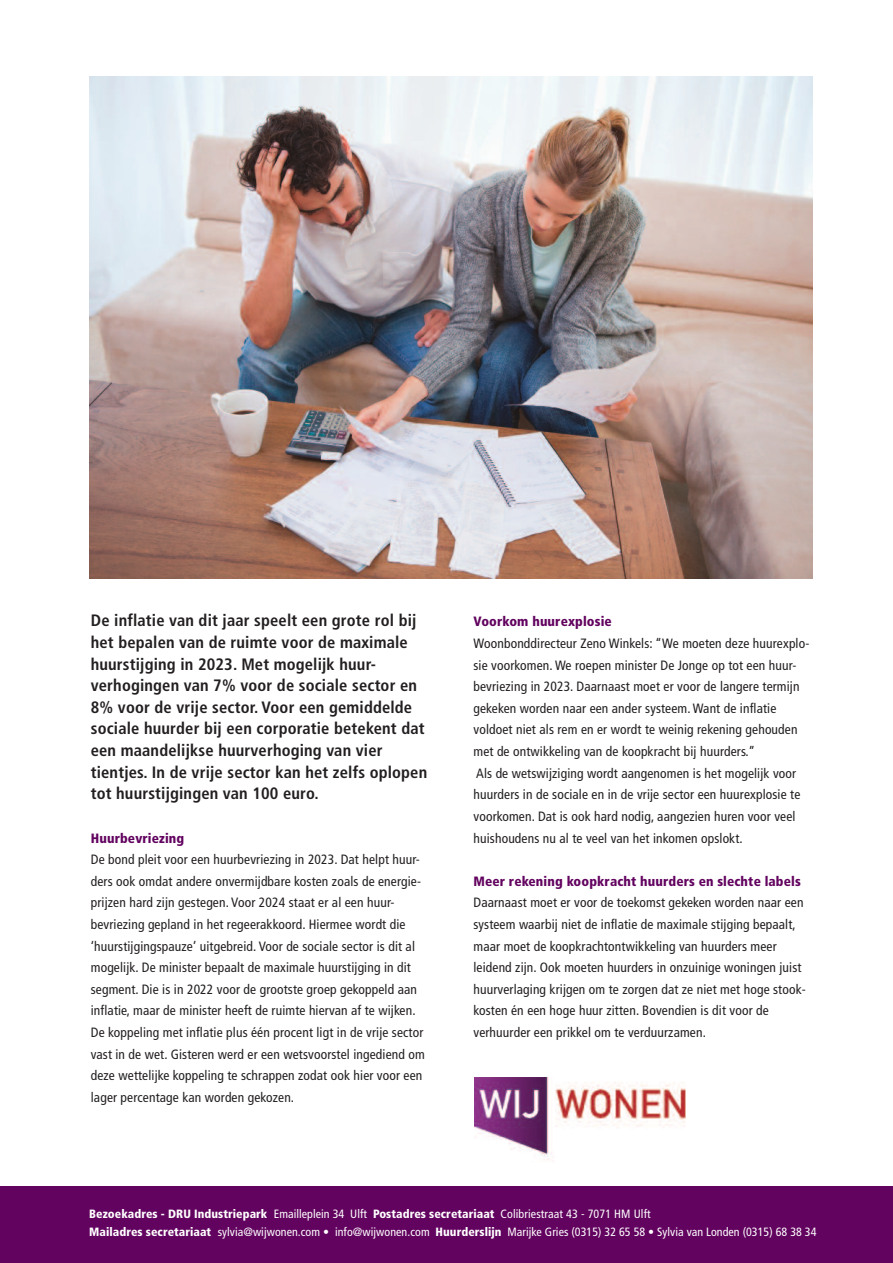
<style>
.page{position:relative;width:893px;height:1263px;background:#fff}
.page>*{position:absolute;margin:0;border:0;box-sizing:border-box;transform-origin:0 0}
.t1{font:700 condensed 16.5px/21.6px "Frutiger";letter-spacing:.01em;color:#231f20}
.t2{font:condensed 13.5px/21.6px "Frutiger";letter-spacing:.01em;color:#231f20}
.t3{font:900 condensed 13.5px "Frutiger";letter-spacing:.01em;color:#62035f}
.t4{font:condensed 12px/17.7px "Frutiger";letter-spacing:.005em;color:#fff}
.s1{font-weight:900}
</style>
<div class="page">
<img style="left:475px;top:1077px;width:211px;height:83px">
<div style="left:0;top:1186px;width:893px;height:77px;background:#62035f"></div>
<img style="left:89px;top:77px;width:723px;height:501px">
<p class="t1" style="left:91px;top:611px;width:338px">De inflatie van dit jaar speelt een grote rol bij het bepalen van de ruimte voor de maximale huurstijging in 2023. Met mogelijk huur&shy;verhogingen van 7% voor de sociale sector en 8% voor de vrije sector. Voor een gemiddelde sociale huurder bij een corporatie betekent dat een maandelijkse huurverhoging van vier tientjes. In de vrije sector kan het zelfs oplopen tot huurstijgingen van 100 euro.</p>
<p class="t3" style="left:91px;top:832px;width:95px">Huurbevriezing</p>
<p class="t2" style="left:91px;top:850px;width:336px">De bond pleit voor een huurbevriezing in 2023. Dat helpt huur&shy;ders ook omdat andere onvermijdbare kosten zoals de energie&shy;prijzen hard zijn gestegen. Voor 2024 staat er al een huur&shy;bevriezing gepland in het regeerakkoord. Hiermee wordt die ‘huurstijgingspauze’ uitgebreid. Voor de sociale sector is dit al mogelijk. De minister bepaalt de maximale huurstijging in dit segment. Die is in 2022 voor de grootste groep gekoppeld aan inflatie, maar de minister heeft de ruimte hiervan af te wijken.<br>De koppeling met inflatie plus één procent ligt in de vrije sector vast in de wet. Gisteren werd er een wetsvoorstel ingediend om deze wettelijke koppeling te schrappen zodat ook hier voor een lager percentage kan worden gekozen.</p>
<p class="t3" style="left:473px;top:616px;width:140px">Voorkom huurexplosie</p>
<p class="t2" style="left:473px;top:634px;width:337px">Woonbonddirecteur Zeno Winkels: “We moeten deze huurexplo&shy;sie voorkomen. We roepen minister De Jonge op tot een huur&shy;bevriezing in 2023. Daarnaast moet er voor de langere termijn gekeken worden naar een ander systeem. Want de inflatie voldoet niet als rem en er wordt te weinig rekening gehouden met de ontwikkeling van de koopkracht bij huurders.”<br>Als de wetswijziging wordt aangenomen is het mogelijk voor huurders in de sociale en in de vrije sector een huurexplosie te voorkomen. Dat is ook hard nodig, aangezien huren voor veel huishoudens nu al te veel van het inkomen opslokt.</p>
<p class="t3" style="left:473px;top:875px;width:329px">Meer rekening koopkracht huurders en slechte labels</p>
<p class="t2" style="left:473px;top:893px;width:334px">Daarnaast moet er voor de toekomst gekeken worden naar een systeem waarbij niet de inflatie de maximale stijging bepaalt, maar moet de koopkrachtontwikkeling van huurders meer leidend zijn. Ook moeten huurders in onzuinige woningen juist huurverlaging krijgen om te zorgen dat ze niet met hoge stook&shy;kosten én een hoge huur zitten. Bovendien is dit voor de verhuurder een prikkel om te verduurzamen.</p>
<p class="t4" style="left:89px;top:1206px;width:729px"><span class="s1">Bezoekadres - DRU Industriepark</span> Emailleplein 34 Ulft <span class="s1">Postadres secretariaat</span> Colibriestraat 43 - 7071 HM Ulft<br><span class="s1">Mailadres secretariaat</span> sylvia@wijwonen.com • info@wijwonen.com <span class="s1">Huurderslijn</span> Marijke Gries (0315) 32 65 58 • Sylvia van Londen (0315) 68 38 34</p>
</div>
